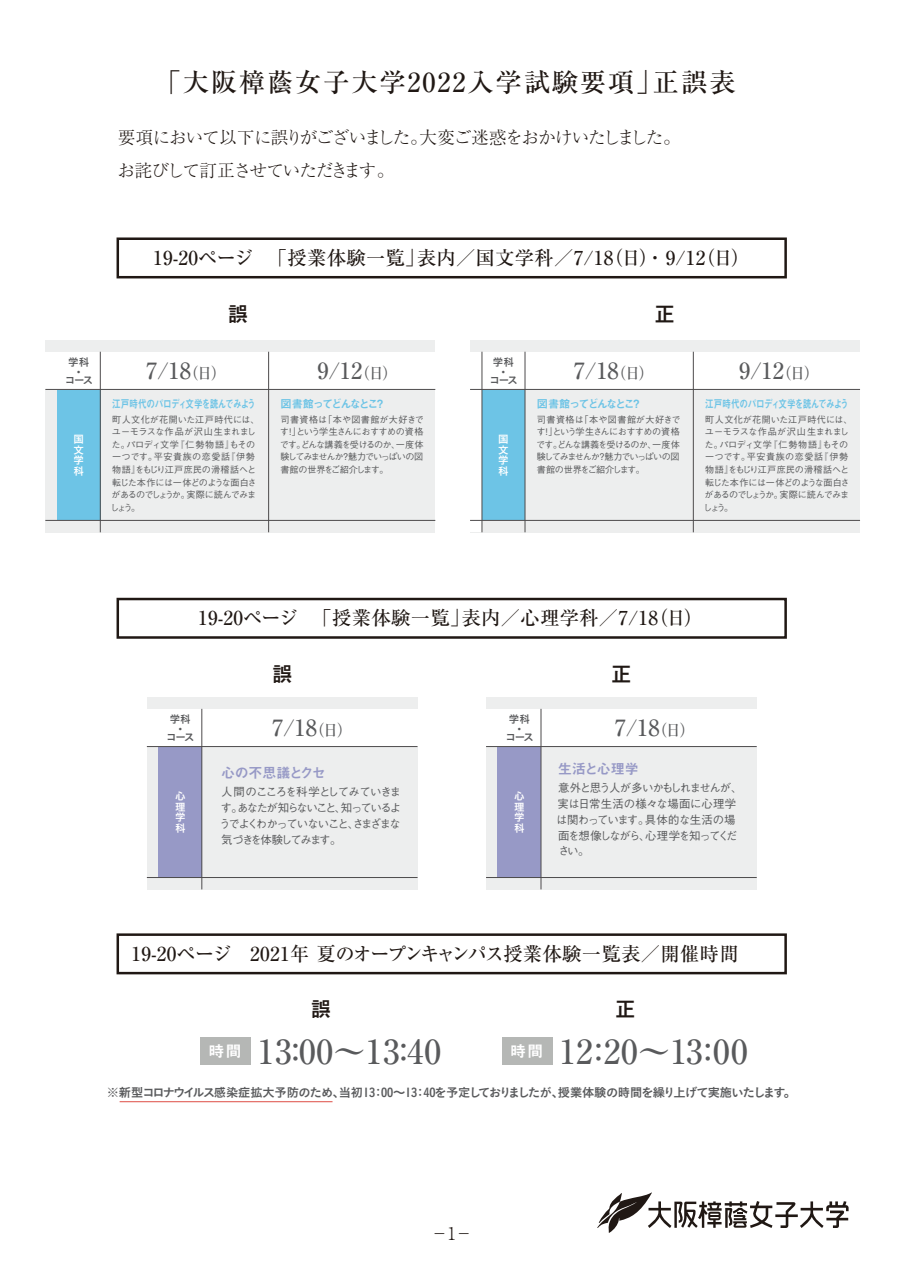
<style>
.page{position:relative;width:903px;height:1275px;background:#fff}
.page>*{position:absolute;margin:0;border:0;box-sizing:border-box;transform-origin:0 0}
.t1{font:500 33.25px "Ryumin Pro";letter-spacing:.02em;color:#595a5c}
.t2{font:500 26.25px "Ryumin Pro";letter-spacing:.07em;color:#201814}
.t3{font:500 22.4px "Ryumin Pro";color:#595a5c}
.t4{font:700 21px "Mi Go MB1 Std De";color:#201814}
.t5{font:500 19.25px "Ryumin Pro";letter-spacing:.02em;color:#201814}
.t6{font:300 17.5px/33.2px "Ryumin Pro";letter-spacing:-.06em;color:#201814}
.t7{font:14px "Midashi Go Pro MB31";letter-spacing:-.025em;color:#9799c6}
.t8{font:12.25px "Koburina Go Std N W6";letter-spacing:-.065em;color:#595a5c}
.t9{font:500 11.38px/15.6px "Gothic BBB Pro";letter-spacing:-.085em;color:#595a5c}
.t10{font:500 11.38px/15.8px "Gothic BBB Pro";letter-spacing:-.115em;color:#595a5c;text-align:justify}
.t11{font:11.2px "Midashi Go Pro MB31";letter-spacing:-.095em;color:#6dc4e6;scale:.77 1}
.t12{font:11.2px "Midashi Go Pro MB31";letter-spacing:-.175em;color:#6dc4e6}
.t13{font:10.5px/9.8px "Koburina Go Std N W6";letter-spacing:-.12em;color:#595a5c;text-align:center}
.t14{font:10.5px "Koburina Go Std N W6";color:#fff}
.t15{font:500 9.1px/12.6px "Gothic BBB Pro";letter-spacing:-.02em;color:#595a5c}
.t16{font:500 9.1px/12.6px "Gothic BBB Pro";letter-spacing:-.055em;color:#595a5c;text-align:justify}
.s1{font-size:15.75px}
</style>
<div class="page">
<div style="left:117px;top:237px;width:670px;height:41px;border:3px solid #201814"></div>
<div style="left:117px;top:598px;width:670px;height:41px;border:3px solid #201814"></div>
<div style="left:470px;top:340px;width:390px;height:192px;background:#edeeee"></div>
<div style="left:482px;top:389px;width:43px;height:131px;background:#6dc4e6"></div>
<div style="left:470px;top:389px;width:12px;height:143px;background:#fff"></div>
<div style="left:470px;top:352px;width:390px;height:37px;background:#fff"></div>
<hr style="left:693px;top:352px;width:1px;height:180px;background:#4d4b4c">
<hr style="left:470px;top:389px;width:390px;height:1px;background:#4d4b4c">
<hr style="left:470px;top:520px;width:390px;height:1px;background:#4d4b4c">
<hr style="left:525px;top:352px;width:1px;height:180px;background:#4d4b4c">
<hr style="left:482px;top:352px;width:1px;height:180px;background:#4d4b4c">
<div style="left:45px;top:340px;width:390px;height:192px;background:#edeeee"></div>
<div style="left:57px;top:389px;width:43px;height:131px;background:#6dc4e6"></div>
<div style="left:45px;top:352px;width:390px;height:37px;background:#fff"></div>
<hr style="left:268px;top:352px;width:1px;height:180px;background:#4d4b4c">
<hr style="left:45px;top:389px;width:390px;height:1px;background:#4d4b4c">
<hr style="left:45px;top:520px;width:390px;height:1px;background:#4d4b4c">
<hr style="left:100px;top:352px;width:1px;height:180px;background:#4d4b4c">
<svg style="left:597px;top:1192px;width:251px;height:41px"></svg>
<div style="left:117px;top:933px;width:670px;height:41px;border:3px solid #201814"></div>
<div style="left:502px;top:1038px;width:50px;height:27px;background:#b5b7b5"></div>
<div style="left:200px;top:1038px;width:51px;height:27px;background:#b5b7b5"></div>
<hr style="left:120px;top:1101px;width:212px;height:1px;background:#de4d45">
<div style="left:486px;top:697px;width:271px;height:192px;background:#edeeee"></div>
<div style="left:498px;top:746px;width:43px;height:131px;background:#9799c6"></div>
<div style="left:486px;top:709px;width:271px;height:37px;background:#fff"></div>
<hr style="left:486px;top:746px;width:271px;height:1px;background:#4d4b4c">
<hr style="left:486px;top:877px;width:271px;height:1px;background:#4d4b4c">
<hr style="left:541px;top:709px;width:1px;height:180px;background:#4d4b4c">
<div style="left:147px;top:697px;width:270px;height:192px;background:#edeeee"></div>
<div style="left:159px;top:746px;width:43px;height:131px;background:#9799c6"></div>
<div style="left:147px;top:709px;width:270px;height:37px;background:#fff"></div>
<hr style="left:147px;top:746px;width:270px;height:1px;background:#4d4b4c">
<hr style="left:147px;top:877px;width:270px;height:1px;background:#4d4b4c">
<hr style="left:201px;top:709px;width:1px;height:180px;background:#4d4b4c">
<h2 class="t2" style="left:155px;top:61px;width:582px">「大阪樟蔭女子大学2022入学試験要項」正誤表</h2>
<h3 class="t6" style="left:117px;top:119px;width:565px">要項において以下に誤りがございました。大変ご迷惑をおかけいたしました。お詫びして訂正させていただきます。</h3>
<h3 class="t5" style="left:153px;top:243px;width:598px">19-20ページ 「授業体験一覧」表内／国文学科／7/18（日）・ 9/12（日）</h3>
<h3 class="t4" style="left:227px;top:299px;width:22px">誤</h3>
<h3 class="t4" style="left:654px;top:299px;width:22px">正</h3>
<p class="t13" style="left:68px;top:357px;width:22px">学科・</p>
<p class="t13" style="left:65px;top:375px;width:30px">コース</p>
<p class="t14" style="left:74px;top:431px;width:12px">国</p>
<p class="t14" style="left:74px;top:442px;width:12px">文</p>
<p class="t14" style="left:74px;top:452px;width:12px">学</p>
<p class="t14" style="left:74px;top:463px;width:12px">科</p>
<h3 class="t3" style="left:146px;top:353px;width:82px">7/18<span class="s1">（日）</span></h3>
<h3 class="t3" style="left:318px;top:353px;width:82px">9/12<span class="s1">（日）</span></h3>
<p class="t16" style="left:280px;top:412px;width:146px">司書資格は「本や図書館が大好きです！」という学生さんにおすすめの資格です。どんな講義を受けるのか、一度体験してみませんか？魅力でいっぱいの図書館の世界をご紹介します。</p>
<p class="t12" style="left:280px;top:395px;width:107px">図書館ってどんなとこ？</p>
<p class="t11" style="left:112px;top:395px;width:188px">江戸時代のパロディ文学を読んでみよう</p>
<p class="t15" style="left:110px;top:412px;width:151px">町人文化が花開いた江戸時代には、ユーモラスな作品が沢山生まれました。パロディ文学『仁勢物語』もその一つです。平安貴族の恋愛話『伊勢物語』をもじり江戸庶民の滑稽話へと転じた本作には一体どのような面白さがあるのでしょうか。実際に読んでみましょう。</p>
<p class="t13" style="left:493px;top:357px;width:22px">学科・</p>
<p class="t13" style="left:489px;top:375px;width:30px">コース</p>
<p class="t14" style="left:498px;top:431px;width:12px">国</p>
<p class="t14" style="left:498px;top:442px;width:12px">文</p>
<p class="t14" style="left:498px;top:452px;width:12px">学</p>
<p class="t14" style="left:498px;top:463px;width:12px">科</p>
<h3 class="t3" style="left:574px;top:353px;width:82px">7/18<span class="s1">（日）</span></h3>
<p class="t12" style="left:537px;top:395px;width:107px">図書館ってどんなとこ？</p>
<p class="t16" style="left:536px;top:412px;width:146px">司書資格は「本や図書館が大好きです！」という学生さんにおすすめの資格です。どんな講義を受けるのか、一度体験してみませんか？魅力でいっぱいの図書館の世界をご紹介します。</p>
<h3 class="t3" style="left:739px;top:353px;width:82px">9/12<span class="s1">（日）</span></h3>
<p class="t11" style="left:705px;top:395px;width:188px">江戸時代のパロディ文学を読んでみよう</p>
<p class="t15" style="left:703px;top:412px;width:151px">町人文化が花開いた江戸時代には、ユーモラスな作品が沢山生まれました。パロディ文学『仁勢物語』もその一つです。平安貴族の恋愛話『伊勢物語』をもじり江戸庶民の滑稽話へと転じた本作には一体どのような面白さがあるのでしょうか。実際に読んでみましょう。</p>
<h3 class="t5" style="left:198px;top:603px;width:506px">19-20ページ 「授業体験一覧」表内／心理学科／7/18（日）</h3>
<h3 class="t4" style="left:272px;top:658px;width:22px">誤</h3>
<h3 class="t4" style="left:611px;top:658px;width:22px">正</h3>
<p class="t13" style="left:170px;top:714px;width:22px">学科・</p>
<p class="t13" style="left:166px;top:732px;width:30px">コース</p>
<h3 class="t3" style="left:272px;top:710px;width:82px">7/18<span class="s1">（日）</span></h3>
<p class="t13" style="left:509px;top:714px;width:22px">学科・</p>
<p class="t13" style="left:505px;top:732px;width:30px">コース</p>
<h3 class="t3" style="left:615px;top:710px;width:82px">7/18<span class="s1">（日）</span></h3>
<h3 class="t7" style="left:221px;top:761px;width:106px">心の不思議とクセ</h3>
<h3 class="t7" style="left:558px;top:758px;width:82px">生活と心理学</h3>
<p class="t14" style="left:175px;top:788px;width:12px">心</p>
<p class="t14" style="left:175px;top:799px;width:12px">理</p>
<p class="t14" style="left:175px;top:809px;width:12px">学</p>
<p class="t14" style="left:175px;top:820px;width:12px">科</p>
<p class="t10" style="left:219px;top:783px;width:184px">人間のこころを科学としてみていきます。あなたが知らないこと、知っているようでよくわかっていないこと、さまざまな気づきを体験してみます。</p>
<p class="t14" style="left:514px;top:788px;width:12px">心</p>
<p class="t14" style="left:514px;top:799px;width:12px">理</p>
<p class="t14" style="left:514px;top:809px;width:12px">学</p>
<p class="t14" style="left:514px;top:820px;width:12px">科</p>
<p class="t9" style="left:556px;top:779px;width:188px">意外と思う人が多いかもしれませんが、実は日常生活の様々な場面に心理学は関わっています。具体的な生活の場面を想像しながら、心理学を知ってください。</p>
<h3 class="t5" style="left:131px;top:939px;width:608px">19-20ページ 2021年 夏のオープンキャンパス授業体験一覧表／開催時間</h3>
<h3 class="t4" style="left:615px;top:993px;width:22px">正</h3>
<h1 class="t1" style="left:511px;top:1025px;width:239px"><sup>時間</sup> 12:20～13:00</h1>
<h3 class="t4" style="left:310px;top:993px;width:22px">誤</h3>
<h1 class="t1" style="left:209px;top:1025px;width:234px"><sup>時間</sup> 13:00～13:40</h1>
<h3 class="t8" style="left:107px;top:1083px;width:691px">※新型コロナウイルス感染症拡大予防のため、当初13：00～13：40を予定しておりましたが、授業体験の時間を繰り上げて実施いたします。</h3>
<h3 class="t6" style="left:431px;top:1215px;width:43px">－1－</h3>
</div>
